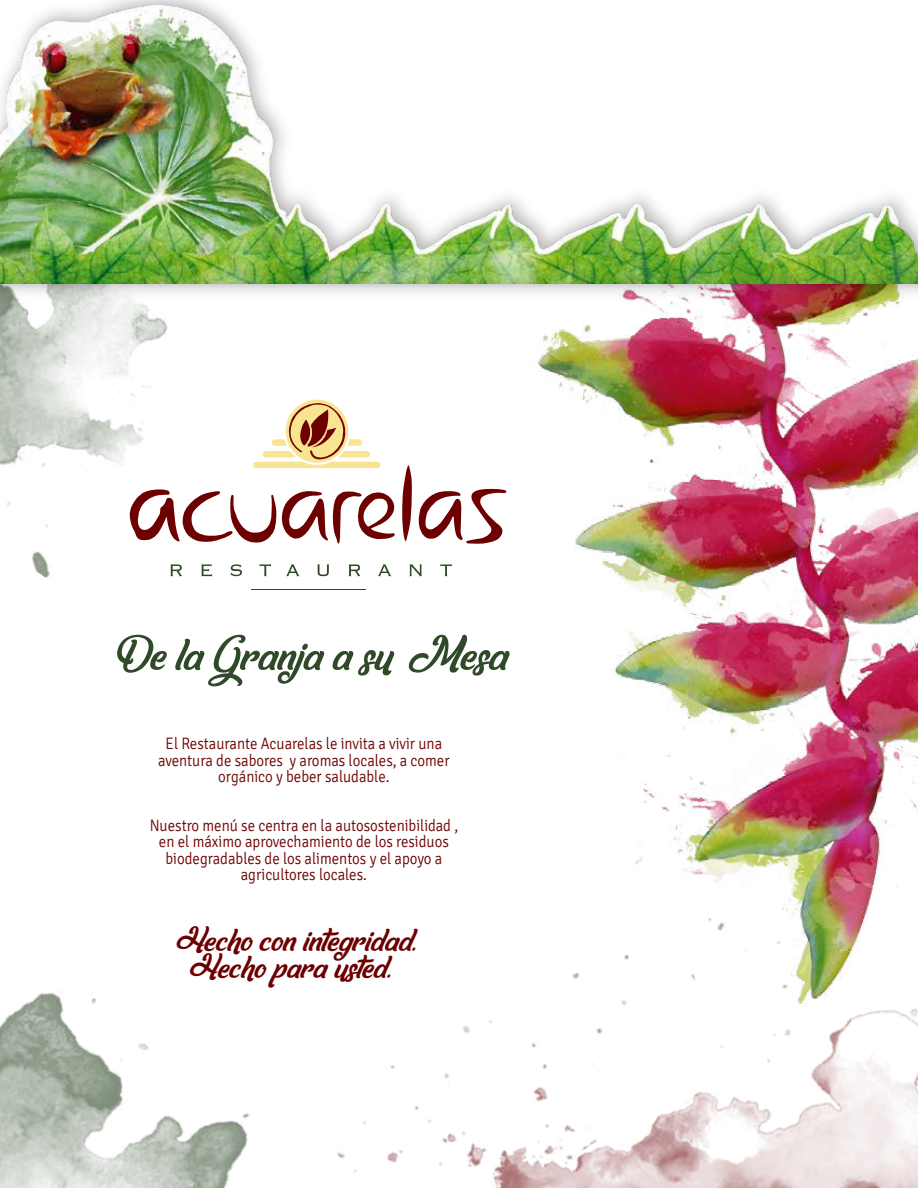
<style>
.page{position:relative;width:918px;height:1188px;background:#fff}
.page>*{position:absolute;margin:0;border:0;box-sizing:border-box;transform-origin:0 0}
.t1{font:italic 49.2px "Another day in Paradise";color:#304a29}
.t2{font:italic 35.1px/26.4px "Another day in Paradise";color:#6d0001;text-align:center}
.t3{font:300 16.5px/16.5px "Signika";color:#6d0001;text-align:center;scale:.9 1}
</style>
<div class="page">
<img style="left:538px;top:305px;width:380px;height:528px">
<svg style="left:235px;top:491px;width:160px;height:53px"></svg>
<svg style="left:402px;top:465px;width:105px;height:79px"></svg>
<svg style="left:253px;top:403px;width:128px;height:65px"></svg>
<svg style="left:235px;top:564px;width:7px;height:12px"></svg>
<svg style="left:260px;top:564px;width:11px;height:12px"></svg>
<svg style="left:286px;top:564px;width:14px;height:12px"></svg>
<svg style="left:317px;top:564px;width:12px;height:12px"></svg>
<svg style="left:349px;top:564px;width:12px;height:12px"></svg>
<svg style="left:378px;top:564px;width:13px;height:12px"></svg>
<svg style="left:409px;top:564px;width:13px;height:12px"></svg>
<svg style="left:440px;top:564px;width:12px;height:12px"></svg>
<hr style="left:251px;top:589px;width:114px;height:1px;background:#304a29">
<img style="left:337px;top:833px;width:581px;height:355px">
<img style="left:0;top:305px;width:235px;height:273px">
<img style="left:0;top:992px;width:250px;height:196px">
<img style="left:0;top:283px;width:918px;height:22px">
<img style="left:0;top:5px;width:918px;height:278px">
<h1 class="t1" style="left:113px;top:627px;width:408px">DelaGranjaasuMesa</h1>
<p class="t3" style="left:158px;top:736px;width:325px">El Restaurante Acuarelas le invita a vivir una aventura de sabores y aromas locales, a comer orgánico y beber saludable.</p>
<p class="t3" style="left:150px;top:817px;width:344px">Nuestro menú se centra en la autosostenibilidad , en el máximo aprovechamiento de los residuos biodegradables de los alimentos y el apoyo a agricultores locales.</p>
<h2 class="t2" style="left:175px;top:929px;width:252px">Hechoconinteg ridad.<br>Hechop arausted.</h2>
</div>
